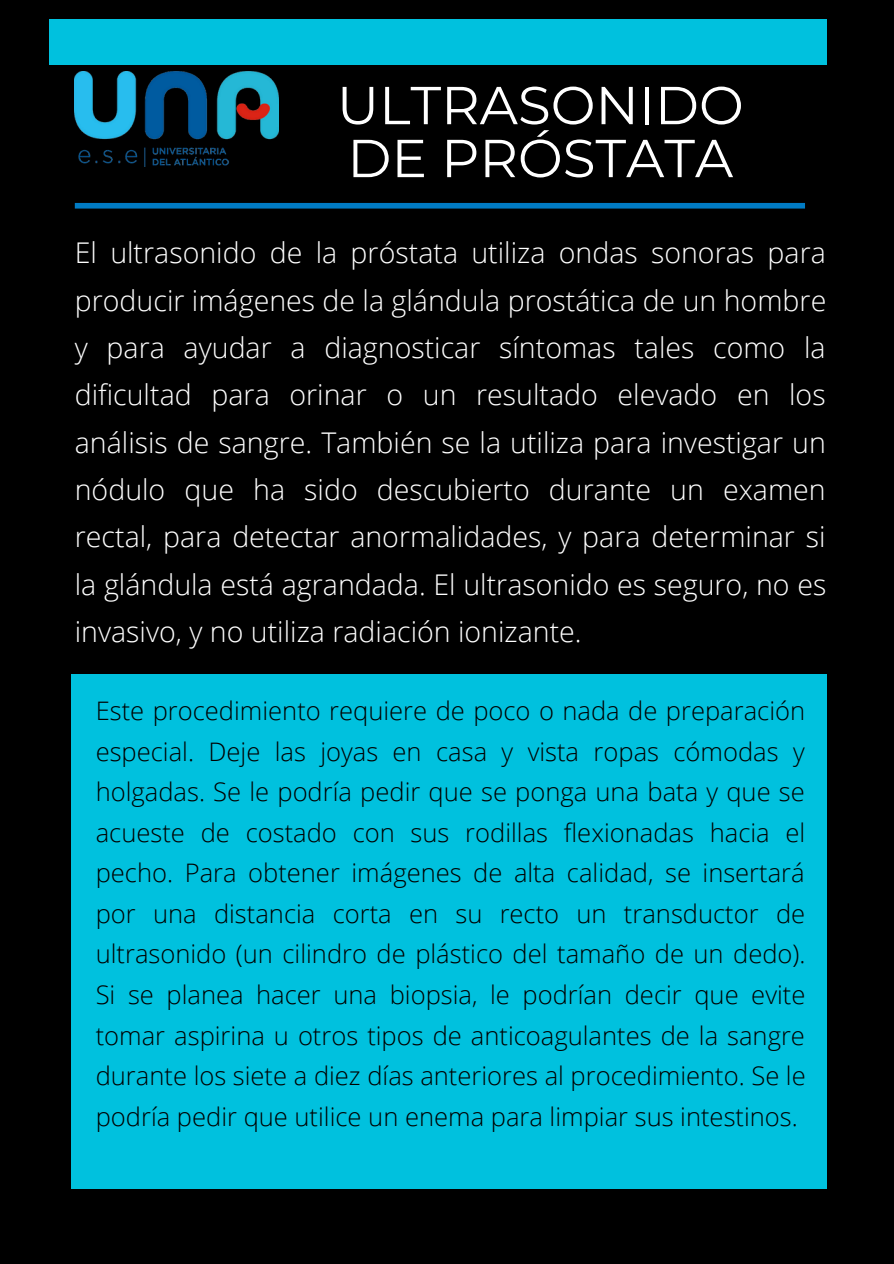
<style>
.page{position:relative;width:894px;height:1264px;background:#fff}
.page>*{position:absolute;margin:0;border:0;box-sizing:border-box;transform-origin:0 0}
.t1{font:53.25px/52.9px "Montserrat";color:#fff}
.t2{font:300 28.5px/47.2px "Open Sans";color:#fff;text-align:justify}
.t3{font:300 25.5px/40.5px "Open Sans";color:#000;text-align:justify}
</style>
<div class="page">
<div style="left:0;top:0;width:893px;height:1263px;background:#000"></div>
<div style="left:50px;top:19px;width:776px;height:45px;background:#00c1de"></div>
<img style="left:75px;top:72px;width:204px;height:94px">
<div style="left:75px;top:203px;width:729px;height:5px;background:#007bc4"></div>
<div style="left:71px;top:673px;width:755px;height:515px;background:#00c1de"></div>
<h1 class="t1" style="left:337px;top:79px;width:408px">ULTRASONIDO<br>DE PRÓSTATA</h1>
<p class="t2" style="left:75px;top:229px;width:752px">El ultrasonido de la próstata utiliza ondas sonoras para producir imágenes de la glándula prostática de un hombre y para ayudar a diagnosticar síntomas tales como la dificultad para orinar o un resultado elevado en los análisis de sangre. También se la utiliza para investigar un nódulo que ha sido descubierto durante un examen rectal, para detectar anormalidades, y para determinar si la glándula está agrandada. El ultrasonido es seguro, no es invasivo, y no utiliza radiación ionizante.</p>
<p class="t3" style="left:96px;top:690px;width:711px">Este procedimiento requiere de poco o nada de preparación especial. Deje las joyas en casa y vista ropas cómodas y holgadas. Se le podría pedir que se ponga una bata y que se acueste de costado con sus rodillas flexionadas hacia el pecho. Para obtener imágenes de alta calidad, se insertará por una distancia corta en su recto un transductor de ultrasonido (un cilindro de plástico del tamaño de un dedo).<br>Si se planea hacer una biopsia, le podrían decir que evite tomar aspirina u otros tipos de anticoagulantes de la sangre durante los siete a diez días anteriores al procedimiento. Se le podría pedir que utilice un enema para limpiar sus intestinos.</p>
</div>
